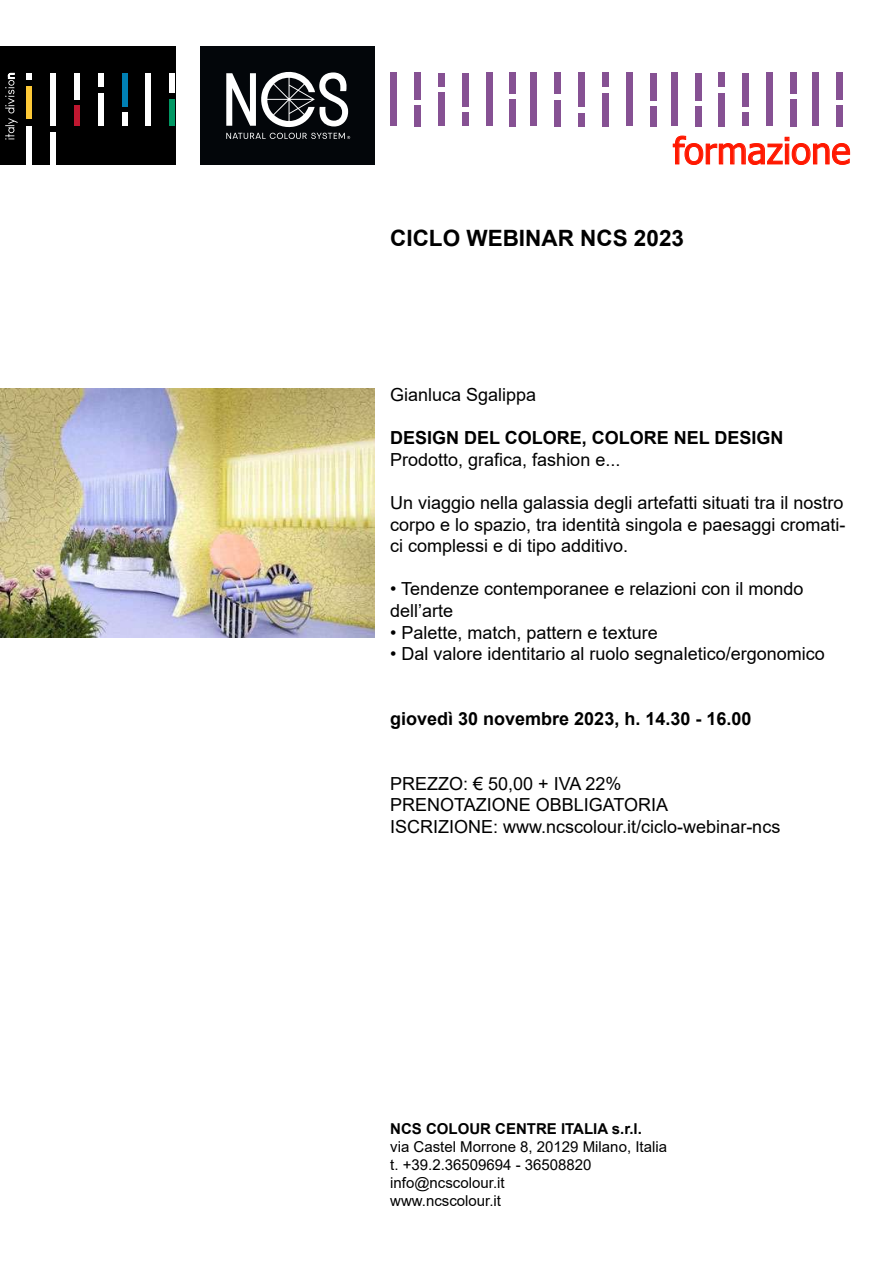
<style>
.page{position:relative;width:893px;height:1263px;background:#fff}
.page>*{position:absolute;margin:0;border:0;box-sizing:border-box;transform-origin:0 0}
.t1{font:36.45px "Tahoma";color:#ff1800}
.t2{font:700 22.5px "Arial";color:#000}
.t3{font:18px/21.6px "Arial";color:#000}
.t4{font:700 18px "Arial";color:#000}
.t5{font:15px/18px "Arial";color:#000}
.t6{font:700 15px "Arial";color:#000}
</style>
<div class="page">
<svg style="left:672px;top:135px;width:178px;height:30px"></svg>
<div style="left:415px;top:73px;width:6px;height:27px;background:#865193"></div>
<div style="left:438px;top:73px;width:7px;height:13px;background:#865193"></div>
<div style="left:462px;top:73px;width:6px;height:33px;background:#865193"></div>
<div style="left:486px;top:73px;width:6px;height:53px;background:#865193"></div>
<div style="left:510px;top:72px;width:6px;height:22px;background:#865193"></div>
<div style="left:510px;top:99px;width:6px;height:27px;background:#865193"></div>
<div style="left:531px;top:72px;width:6px;height:54px;background:#865193"></div>
<div style="left:554px;top:72px;width:6px;height:22px;background:#865193"></div>
<div style="left:554px;top:100px;width:6px;height:26px;background:#865193"></div>
<div style="left:578px;top:72px;width:6px;height:35px;background:#865193"></div>
<div style="left:602px;top:72px;width:6px;height:15px;background:#865193"></div>
<div style="left:602px;top:93px;width:6px;height:33px;background:#865193"></div>
<div style="left:626px;top:73px;width:6px;height:53px;background:#865193"></div>
<div style="left:650px;top:73px;width:6px;height:27px;background:#865193"></div>
<div style="left:650px;top:106px;width:6px;height:20px;background:#865193"></div>
<div style="left:672px;top:73px;width:6px;height:53px;background:#865193"></div>
<div style="left:766px;top:73px;width:6px;height:53px;background:#865193"></div>
<div style="left:812px;top:73px;width:6px;height:53px;background:#865193"></div>
<div style="left:578px;top:113px;width:6px;height:13px;background:#865193"></div>
<div style="left:462px;top:112px;width:6px;height:14px;background:#865193"></div>
<div style="left:391px;top:73px;width:6px;height:53px;background:#865193"></div>
<div style="left:415px;top:105px;width:6px;height:21px;background:#865193"></div>
<div style="left:438px;top:92px;width:7px;height:34px;background:#865193"></div>
<div style="left:695px;top:73px;width:6px;height:27px;background:#865193"></div>
<div style="left:695px;top:106px;width:6px;height:20px;background:#865193"></div>
<div style="left:719px;top:73px;width:6px;height:14px;background:#865193"></div>
<div style="left:719px;top:93px;width:6px;height:33px;background:#865193"></div>
<div style="left:743px;top:73px;width:6px;height:33px;background:#865193"></div>
<div style="left:743px;top:112px;width:6px;height:14px;background:#865193"></div>
<div style="left:790px;top:73px;width:6px;height:21px;background:#865193"></div>
<div style="left:790px;top:99px;width:6px;height:27px;background:#865193"></div>
<div style="left:836px;top:73px;width:6px;height:27px;background:#865193"></div>
<div style="left:836px;top:105px;width:6px;height:21px;background:#865193"></div>
<div style="left:0;top:47px;width:175px;height:118px;background:#000"></div>
<div style="left:169px;top:100px;width:6px;height:26px;background:#009863"></div>
<div style="left:169px;top:73px;width:6px;height:20px;background:#fff"></div>
<div style="left:145px;top:73px;width:6px;height:53px;background:#fff"></div>
<div style="left:50px;top:73px;width:6px;height:53px;background:#fff"></div>
<div style="left:74px;top:73px;width:6px;height:27px;background:#fff"></div>
<div style="left:122px;top:73px;width:6px;height:33px;background:#0080b4"></div>
<div style="left:122px;top:113px;width:6px;height:13px;background:#fff"></div>
<div style="left:98px;top:93px;width:6px;height:33px;background:#fff"></div>
<div style="left:98px;top:73px;width:6px;height:13px;background:#fff"></div>
<div style="left:50px;top:133px;width:6px;height:32px;background:#fff"></div>
<div style="left:26px;top:86px;width:6px;height:33px;background:#fdc937"></div>
<div style="left:74px;top:106px;width:6px;height:20px;background:#bf1730"></div>
<div style="left:26px;top:73px;width:6px;height:7px;background:#fff"></div>
<div style="left:26px;top:126px;width:6px;height:39px;background:#fff"></div>
<svg style="left:5px;top:72px;width:13px;height:68px"></svg>
<div style="left:200px;top:47px;width:175px;height:118px;background:#03060a"></div>
<svg style="left:226px;top:71px;width:124px;height:68px"></svg>
<img style="left:0;top:388px;width:374px;height:249px">
<h1 class="t1" style="left:673px;top:126px;width:179px">formazione</h1>
<p class="t2" style="left:390px;top:223px;width:295px">CICLO WEBINAR NCS 2023</p>
<p class="t3" style="left:390px;top:384px;width:148px">Gianluca Sgalippa</p>
<p class="t4" style="left:390px;top:425px;width:395px">DESIGN DEL COLORE, COLORE NEL DESIGN</p>
<p class="t3" style="left:390px;top:449px;width:232px">Prodotto, grafica, fashion e...</p>
<p class="t3" style="left:390px;top:492px;width:457px;text-align:justify">Un viaggio nella galassia degli artefatti situati tra il nostro corpo e lo spazio, tra identità singola e paesaggi cromati&shy;ci complessi e di tipo additivo.</p>
<p class="t3" style="left:390px;top:578px;width:415px">• Tendenze contemporanee e relazioni con il mondo dell’arte</p>
<p class="t3" style="left:390px;top:621px;width:269px">• Palette, match, pattern e texture</p>
<p class="t3" style="left:390px;top:643px;width:436px">• Dal valore identitario al ruolo segnaletico/ergonomico</p>
<p class="t4" style="left:390px;top:706px;width:363px">giovedì 30 novembre 2023, h. 14.30 - 16.00</p>
<p class="t3" style="left:390px;top:773px;width:392px">PREZZO: € 50,00 + IVA 22%<br>PRENOTAZIONE OBBLIGATORIA<br>ISCRIZIONE: www.ncscolour.it/ciclo-webinar-ncs</p>
<p class="t6" style="left:390px;top:1118px;width:253px">NCS COLOUR CENTRE ITALIA s.r.l.</p>
<p class="t5" style="left:390px;top:1138px;width:278px">via Castel Morrone 8, 20129 Milano, Italia t. +39.2.36509694 - 36508820 info@ncscolour.it<br>www.ncscolour.it</p>
</div>
